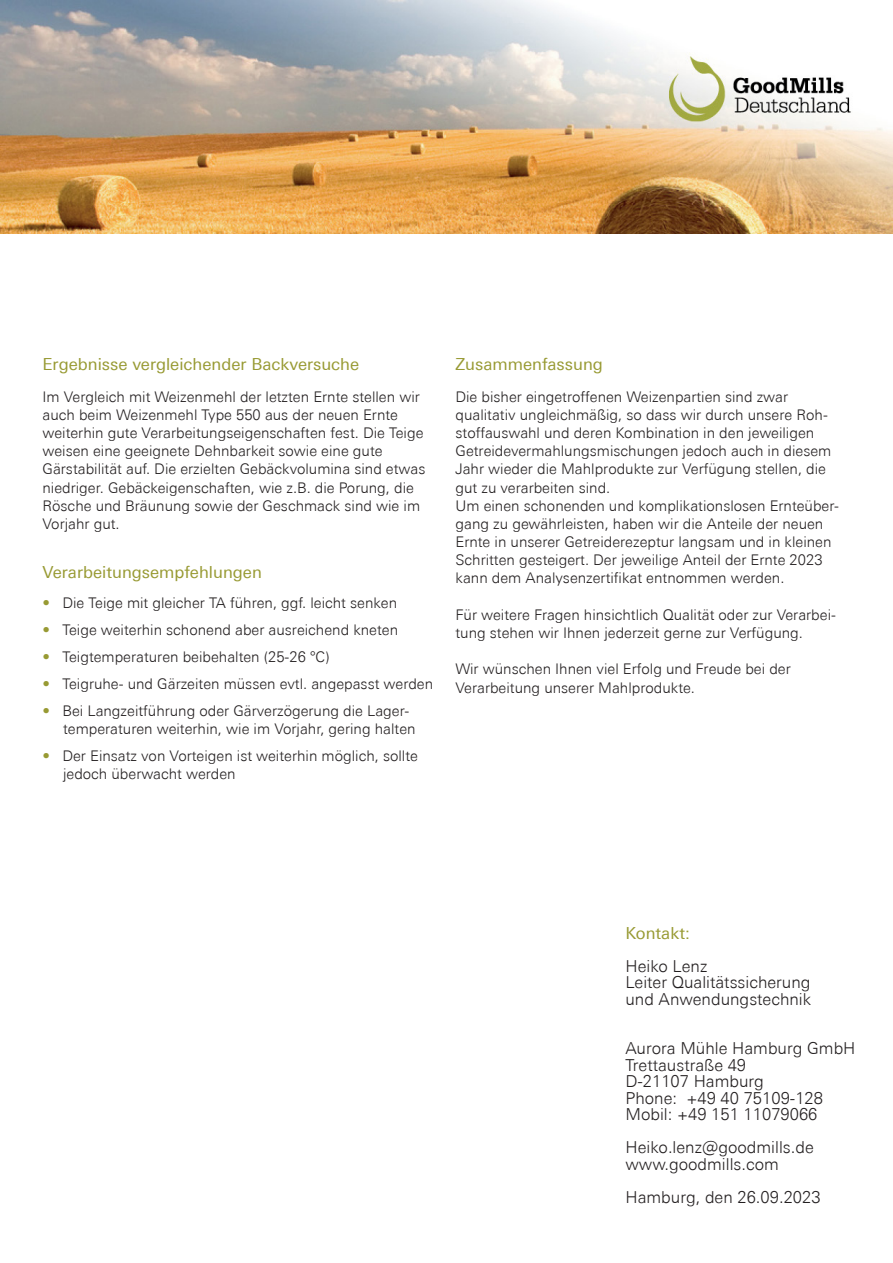
<style>
.page{position:relative;width:893px;height:1263px;background:#fff}
.page>*{position:absolute;margin:0;border:0;box-sizing:border-box;transform-origin:0 0}
.t1{font:16.65px "Univers Next Pro";color:#989a33}
.t2{font:300 16.5px/16.5px "Univers Next Pro";color:#231f20}
.t3{font:300 14.7px/18.1px "Univers Next Pro";color:#231f20}
.s1{color:#989a33}
</style>
<div class="page">
<img style="left:0;top:0;width:893px;height:234px">
<p class="t1" style="left:43px;top:354px;width:318px">Ergebnisse vergleichender Backversuche</p>
<p class="t3" style="left:43px;top:387px;width:384px">Im Vergleich mit Weizenmehl der letzten Ernte stellen wir auch beim Weizenmehl Type 550 aus der neuen Ernte weiterhin gute Verarbeitungseigenschaften fest. Die Teige weisen eine geeignete Dehnbarkeit sowie eine gute Gärstabilität auf. Die erzielten Gebäckvolumina sind etwas niedriger. Gebäckeigenschaften, wie z.B. die Porung, die Rösche und Bräunung sowie der Geschmack sind wie im Vorjahr gut.</p>
<p class="t1" style="left:43px;top:563px;width:221px">Verarbeitungsempfehlungen</p>
<p class="t3" style="left:43px;top:594px;width:356px"><span class="s1">•</span> Die Teige mit gleicher TA führen, ggf. leicht senken</p>
<p class="t3" style="left:43px;top:621px;width:357px"><span class="s1">•</span> Teige weiterhin schonend aber ausreichend kneten</p>
<p class="t3" style="left:43px;top:648px;width:289px"><span class="s1">•</span> Teigtemperaturen beibehalten (25-26 °C)</p>
<p class="t3" style="left:43px;top:675px;width:392px"><span class="s1">•</span> Teigruhe- und Gärzeiten müssen evtl. angepasst werden</p>
<p class="t3" style="left:63px;top:702px;width:354px;text-indent:-21px"><span class="s1">•</span> Bei Langzeitführung oder Gärverzögerung die Lager&shy;temperaturen weiterhin, wie im Vorjahr, gering halten</p>
<p class="t3" style="left:63px;top:747px;width:356px;text-indent:-21px"><span class="s1">•</span> Der Einsatz von Vorteigen ist weiterhin möglich, sollte jedoch überwacht werden</p>
<p class="t1" style="left:455px;top:354px;width:149px">Zusammenfassung</p>
<p class="t3" style="left:455px;top:387px;width:385px">Die bisher eingetroffenen Weizenpartien sind zwar qualitativ ungleichmäßig, so dass wir durch unsere Roh&shy;stoffauswahl und deren Kombination in den jeweiligen Getreidevermahlungsmischungen jedoch auch in diesem Jahr wieder die Mahlprodukte zur Verfügung stellen, die gut zu verarbeiten sind.<br>Um einen schonenden und komplikationslosen Ernteüber&shy;gang zu gewährleisten, haben wir die Anteile der neuen Ernte in unserer Getreiderezeptur langsam und in kleinen Schritten gesteigert. Der jeweilige Anteil der Ernte 2023 kann dem Analysenzertifikat entnommen werden.</p>
<p class="t3" style="left:455px;top:605px;width:382px">Für weitere Fragen hinsichtlich Qualität oder zur Verarbei&shy;tung stehen wir Ihnen jederzeit gerne zur Verfügung.</p>
<p class="t3" style="left:455px;top:660px;width:337px">Wir wünschen Ihnen viel Erfolg und Freude bei der<br>Verarbeitung unserer Mahlprodukte.</p>
<p class="t1" style="left:625px;top:923px;width:66px">Kontakt:</p>
<p class="t2" style="left:625px;top:958px;width:187px">Heiko Lenz<br>Leiter Qualitätssicherung und Anwendungstechnik</p>
<p class="t2" style="left:625px;top:1040px;width:232px">Aurora Mühle Hamburg GmbH<br>Trettaustraße 49<br>D-21107 Hamburg<br>Phone: +49 40 75109-128<br>Mobil: +49 151 11079066</p>
<p class="t2" style="left:625px;top:1139px;width:190px">Heiko.lenz@goodmills.de www.goodmills.com</p>
<p class="t2" style="left:625px;top:1189px;width:197px">Hamburg, den 26.09.2023</p>
</div>
